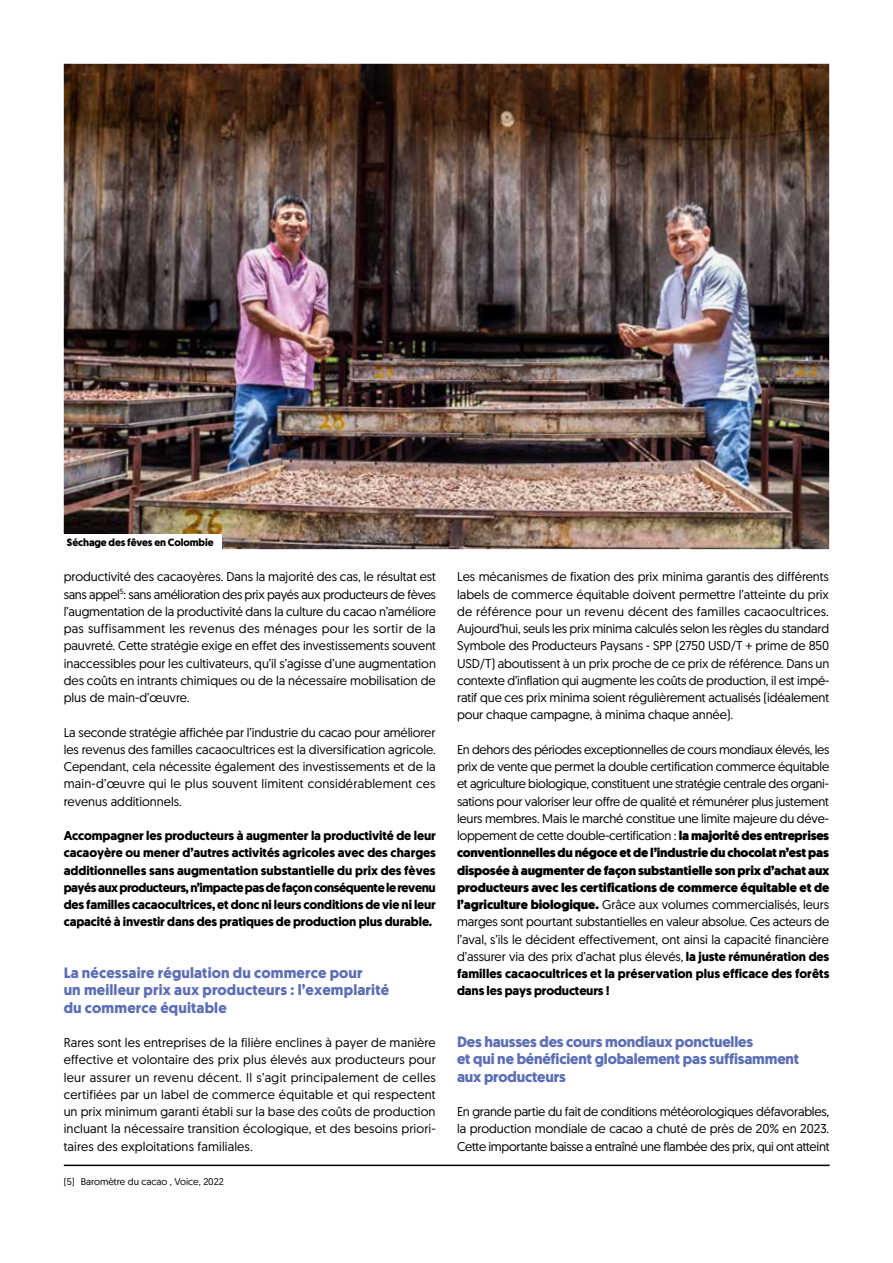
<style>
.page{position:relative;width:893px;height:1263px;background:#fff}
.page>*{position:absolute;margin:0;border:0;box-sizing:border-box;transform-origin:0 0}
.t1{font:700 15px/17.2px "Geomanist";letter-spacing:.01em;color:#5d6fb4}
.t2{font:700 15px/17.2px "Geomanist";letter-spacing:-.01em;color:#5d6fb4}
.t3{font:12.75px/17.2px "Geomanist";letter-spacing:-.005em;color:#000;text-align:justify}
.t4{font:700 12.75px/17.2px "Geomanist";letter-spacing:-.01em;color:#000;text-align:justify}
.t5{font:700 10.5px "Geomanist";letter-spacing:-.01em;color:#000}
.t6{font:9.75px "Geomanist";color:#000}
.s1{font-weight:900}
.s2{font-weight:700}
</style>
<div class="page">
<img style="left:64px;top:64px;width:765px;height:485px">
<div style="left:63px;top:534px;width:159px;height:22px;background:#fff"></div>
<hr style="left:64px;top:1164px;width:766px;height:2px;background:#000">
<p class="t5" style="left:67px;top:535px;width:148px">Séchage des fêves en Colombie</p>
<p class="t3" style="left:64px;top:568px;width:374px">productivité des cacaoyères. Dans la majorité des cas, le résultat est sans appel<sup>5</sup>: sans amélioration des prix payés aux producteurs de fèves l’augmentation de la productivité dans la culture du cacao n’améliore pas suffisamment les revenus des ménages pour les sortir de la pauvreté. Cette stratégie exige en effet des investissements souvent inaccessibles pour les cultivateurs, qu’il s’agisse d’une augmentation des coûts en intrants chimiques ou de la nécessaire mobilisation de plus de main-d’œuvre.</p>
<p class="t3" style="left:64px;top:723px;width:374px">La seconde stratégie affichée par l’industrie du cacao pour améliorer les revenus des familles cacaocultrices est la diversification agricole.<br>Cependant, cela nécessite également des investissements et de la main-d’œuvre qui le plus souvent limitent considérablement ces revenus additionnels.</p>
<p class="t4" style="left:64px;top:827px;width:374px">Accompagner les producteurs à augmenter la productivité de leur cacaoyère ou mener d’autres activités agricoles avec des charges additionnelles sans augmentation substantielle du prix des fèves payés aux producteurs, n’impacte pas de façon conséquente le revenu des familles cacaocultrices, et donc ni leurs conditions de vie ni leur capacité à investir dans des pratiques de production plus durable.</p>
<p class="t1" style="left:64px;top:964px;width:327px">La nécessaire régulation du commerce pour<br>un meilleur prix aux producteurs : l’exemplarité du commerce équitable</p>
<p class="t3" style="left:64px;top:1034px;width:374px">Rares sont les entreprises de la filière enclines à payer de manière effective et volontaire des prix plus élevés aux producteurs pour leur assurer un revenu décent. Il s’agit principalement de celles certifiées par un label de commerce équitable et qui respectent un prix minimum garanti établi sur la base des coûts de production incluant la nécessaire transition écologique, et des besoins priori&shy;taires des exploitations familiales.</p>
<p class="t6" style="left:64px;top:1176px;width:161px">(5) Baromètre du cacao , Voice, 2022</p>
<p class="t3" style="left:457px;top:568px;width:374px">Les mécanismes de fixation des prix minima garantis des différents labels de commerce équitable doivent permettre l’atteinte du prix de référence pour un revenu décent des familles cacaocultrices.<br>Aujourd’hui, seuls les prix minima calculés selon les règles du standard Symbole des Producteurs Paysans - SPP (2750 USD/T + prime de 850<br>USD/T) aboutissent à un prix proche de ce prix de référence. Dans un contexte d’inflation qui augmente les coûts de production, il est impé&shy;ratif que ces prix minima soient régulièrement actualisés (idéalement pour chaque campagne, à minima chaque année).</p>
<p class="t3" style="left:457px;top:740px;width:374px">En dehors des périodes exceptionnelles de cours mondiaux élevés, les prix de vente que permet la double certification commerce équitable et agriculture biologique, constituent une stratégie centrale des organi&shy;sations pour valoriser leur offre de qualité et rémunérer plus justement leurs membres. Mais le marché constitue une limite majeure du déve&shy;loppement de cette double-certification : <span class="s1">la majorité des entreprises conventionnelles du négoce et de l’industrie du chocolat n’est pas disposée à augmenter de façon substantielle son prix d’achat aux producteurs avec les certifications de commerce équitable et de l’agriculture biologique.</span> Grâce aux volumes commercialisés, leurs marges sont pourtant substantielles en valeur absolue. Ces acteurs de l’aval, s’ils le décident effectivement, ont ainsi la capacité financière d’assurer via des prix d’achat plus élevés, <span class="s2">la juste rémunération des familles cacaocultrices et la préservation plus efficace des forêts dans les pays producteurs !</span></p>
<p class="t2" style="left:457px;top:1033px;width:344px">Des hausses des cours mondiaux ponctuelles<br>et qui ne bénéficient globalement pas suffisamment aux producteurs</p>
<p class="t3" style="left:457px;top:1103px;width:374px">En grande partie du fait de conditions météorologiques défavorables, la production mondiale de cacao a chuté de près de 20% en 2023.<br>Cette importante baisse a entraîné une flambée des prix, qui ont atteint</p>
</div>
